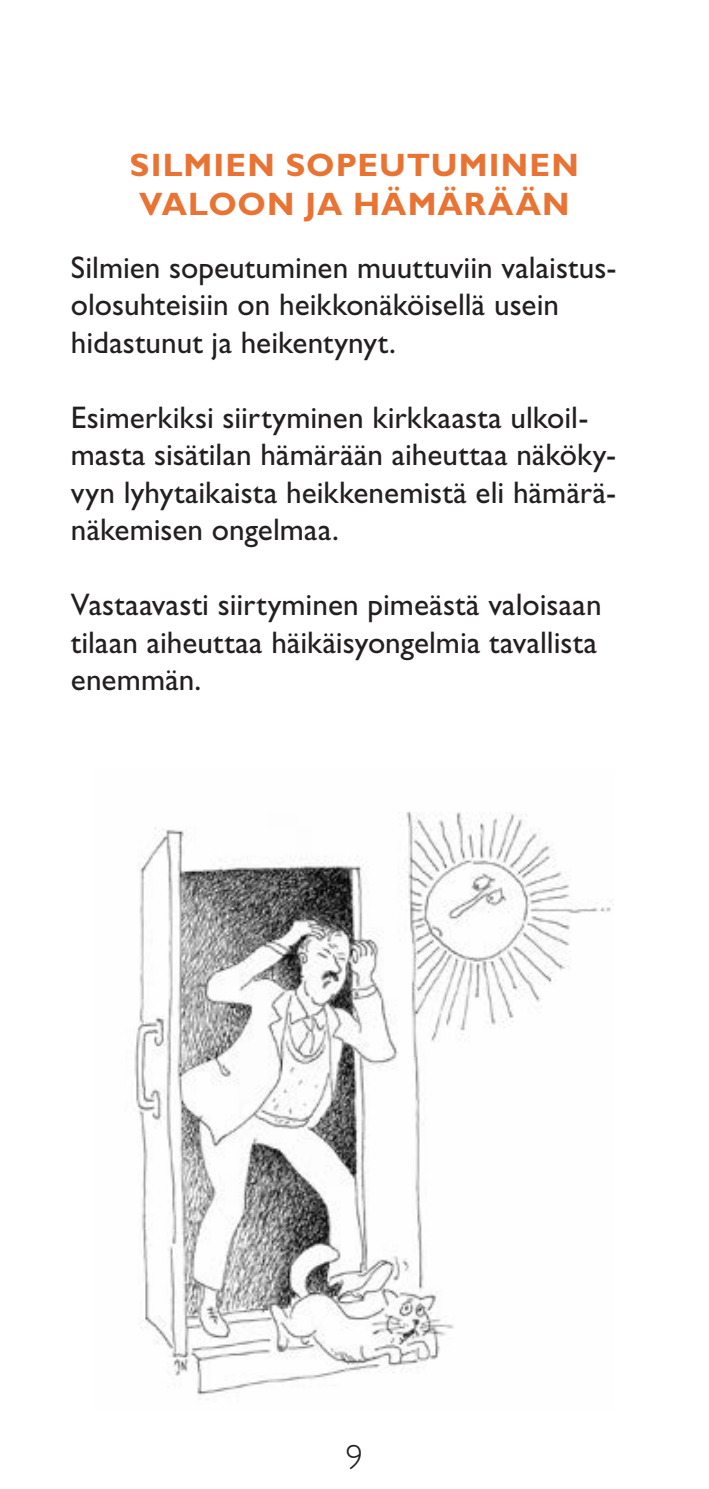
<style>
.page{position:relative;width:709px;height:1489px;background:#fff}
.page>*{position:absolute;margin:0;border:0;box-sizing:border-box;transform-origin:0 0}
.t1{font:300 35px "Gill Sans Std";color:#231f20}
.Otsikko_3{font:700 32.5px/39px "Gill Sans Std";letter-spacing:.03em;color:#e87333}
.Leipäteksti{font:31.25px/37.5px "Gill Sans Std";color:#231f20}
</style>
<div class="page">
<img style="left:134px;top:812px;width:479px;height:583px">
<h3 class="Otsikko_3" style="left:130px;top:145px;width:450px">SILMIEN SOPEUTUMINEN<br>VALOON JA HÄMÄRÄÄN</h3>
<p class="Leipäteksti" style="left:71px;top:248px;width:545px">Silmien sopeutuminen muuttuviin valaistus&shy;olosuhteisiin on heikkonäköisellä usein hidastunut ja heikentynyt.</p>
<p class="Leipäteksti" style="left:71px;top:398px;width:547px">Esimerkiksi siirtyminen kirkkaasta ulkoil&shy;masta sisätilan hämärään aiheuttaa näköky&shy;vyn lyhytaikaista heikkenemistä eli hämärä&shy;näkemisen ongelmaa.</p>
<p class="Leipäteksti" style="left:71px;top:586px;width:532px">Vastaavasti siirtyminen pimeästä valoisaan tilaan aiheuttaa häikäisyongelmia tavallista enemmän.</p>
<p class="t1" style="left:346px;top:1436px;width:19px">9</p>
</div>
